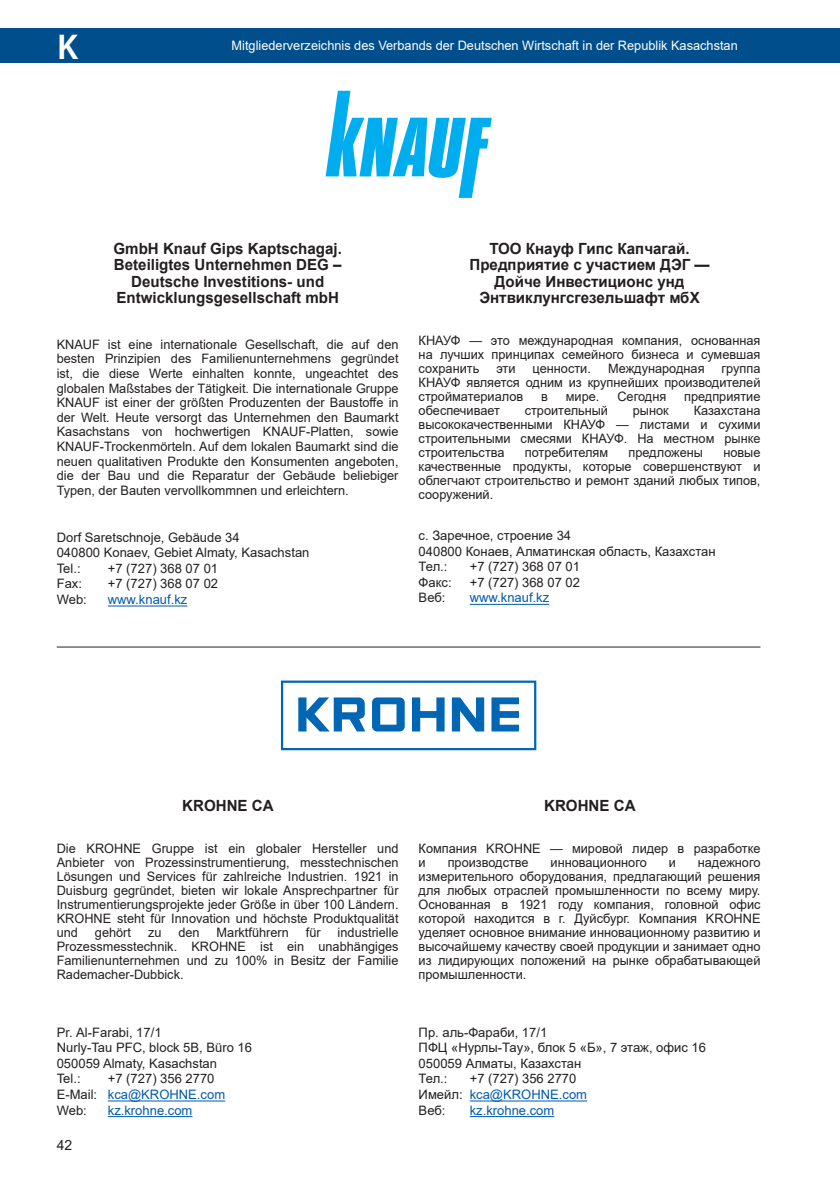
<style>
.page{position:relative;width:840px;height:1191px;background:#fff}
.page>*{position:absolute;margin:0;border:0;box-sizing:border-box;transform-origin:0 0}
.t1{font:600 36px "Myriad Pro";color:#fff}
.t2{font:700 15.4px/16.4px "Arial";color:#231f20;text-align:center}
.t3{font:14px "Arial";color:#231f20}
.t4{font:13px/14px "Arial";color:#231f20;text-align:justify}
.t5{font:13px "Arial";color:#fff}
.t6{font:13px "Arial";color:#015aaa}
.s1{color:#015aaa}
</style>
<div class="page">
<hr style="left:839px;top:28px;width:1px;height:34px;background:#004f8c">
<div style="left:0;top:28px;width:839px;height:34px;background:#004f8c"></div>
<hr style="left:108px;top:605px;width:79px;height:1px;background:#015aaa">
<hr style="left:469px;top:604px;width:80px;height:1px;background:#015aaa">
<hr style="left:57px;top:646px;width:703px;height:1px;background:#231f20">
<svg style="left:325px;top:91px;width:166px;height:107px"></svg>
<hr style="left:108px;top:1100px;width:117px;height:1px;background:#015aaa">
<hr style="left:108px;top:1116px;width:84px;height:1px;background:#015aaa">
<hr style="left:469px;top:1100px;width:117px;height:1px;background:#015aaa">
<hr style="left:469px;top:1116px;width:85px;height:1px;background:#015aaa">
<svg style="left:281px;top:680px;width:255px;height:70px"></svg>
<h1 class="t1" style="left:57px;top:24px;width:22px">K</h1>
<p class="t5" style="left:231px;top:37px;width:507px">Mitgliederverzeichnis des Verbands der Deutschen Wirtschaft in der Republik Kasachstan</p>
<p class="t2" style="left:113px;top:240px;width:230px">GmbH Knauf Gips Kaptschagaj.<br>Beteiligtes Unternehmen DEG –<br>Deutsche Investitions- und<br>Entwicklungsgesellschaft mbH</p>
<p class="t4" style="left:57px;top:337px;width:343px;line-height:14.6px">KNAUF ist eine internationale Gesellschaft, die auf den besten Prinzipien des Familienunternehmens gegründet ist, die diese Werte einhalten konnte, ungeachtet des globalen Maßstabes der Tätigkeit. Die internationale Gruppe KNAUF ist einer der größten Produzenten der Baustoffe in der Welt. Heute versorgt das Unternehmen den Baumarkt Kasachstans von hochwertigen KNAUF-Platten, sowie KNAUF-Trockenmörteln. Auf dem lokalen Baumarkt sind die neuen qualitativen Produkte den Konsumenten angeboten, die der Bau und die Reparatur der Gebäude beliebiger Typen, der Bauten vervollkommnen und erleichtern.</p>
<p class="t4" style="left:57px;top:529px;width:254px;line-height:15.6px;text-align:left">Dorf Saretschnoje, Gebäude 34<br>040800 Konaev, Gebiet Almaty, Kasachstan<br>Tel.:</p>
<p class="t4" style="left:108px;top:561px;width:112px">+7 (727) 368 07 01</p>
<p class="t4" style="left:57px;top:577px;width:27px">Fax:</p>
<p class="t4" style="left:108px;top:577px;width:112px">+7 (727) 368 07 02</p>
<p class="t4" style="left:57px;top:592px;width:32px">Web:</p>
<p class="t6" style="left:108px;top:590px;width:81px">www.knauf.kz</p>
<p class="t2" style="left:469px;top:240px;width:241px">ТОО Кнауф Гипс Капчагай.<br>Предприятие с участием ДЭГ —<br>Дойче Инвестиционс унд<br>Энтвиклунгсгезельшафт мбХ</p>
<p class="t4" style="left:418px;top:333px;width:343px">КНАУФ — это международная компания, основанная на лучших принципах семейного бизнеса и сумевшая сохранить</p>
<p class="t4" style="left:496px;top:361px;width:21px">эти</p>
<p class="t4" style="left:532px;top:361px;width:60px">ценности.</p>
<p class="t4" style="left:607px;top:361px;width:98px">Международная</p>
<p class="t4" style="left:418px;top:361px;width:343px;text-indent:303px">группа КНАУФ является одним из крупнейших производителей стройматериалов</p>
<p class="t4" style="left:541px;top:389px;width:8px">в</p>
<p class="t4" style="left:565px;top:389px;width:35px">мире.</p>
<p class="t4" style="left:617px;top:389px;width:50px">Сегодня</p>
<p class="t4" style="left:683px;top:389px;width:78px">предприятие</p>
<p class="t4" style="left:418px;top:403px;width:83px">обеспечивает</p>
<p class="t4" style="left:524px;top:403px;width:85px">строительный</p>
<p class="t4" style="left:632px;top:403px;width:37px">рынок</p>
<p class="t4" style="left:418px;top:403px;width:343px;text-indent:275px">Казахстана высококачественными КНАУФ — листами и сухими строительными смесями КНАУФ. На местном рынке строительства</p>
<p class="t4" style="left:524px;top:445px;width:85px">потребителям</p>
<p class="t4" style="left:628px;top:445px;width:76px">предложены</p>
<p class="t4" style="left:418px;top:445px;width:343px;text-indent:304px">новые качественные продукты, которые совершенствуют и облегчают строительство и ремонт зданий любых типов, сооружений.</p>
<p class="t4" style="left:418px;top:527px;width:298px;line-height:15.6px;text-align:left">с. Заречное, строение 34<br>040800 Конаев, Алматинская область, Казахстан<br>Тел.:</p>
<p class="t4" style="left:469px;top:559px;width:112px">+7 (727) 368 07 01</p>
<p class="t4" style="left:418px;top:575px;width:35px">Факс:</p>
<p class="t4" style="left:469px;top:575px;width:112px">+7 (727) 368 07 02</p>
<p class="t4" style="left:418px;top:590px;width:28px">Веб:</p>
<p class="t6" style="left:469px;top:589px;width:81px">www.knauf.kz</p>
<p class="t2" style="left:182px;top:797px;width:93px">KROHNE CA</p>
<p class="t4" style="left:57px;top:841px;width:343px">Die KROHNE Gruppe ist ein globaler Hersteller und Anbieter von Prozessinstrumentierung, messtechnischen Lösungen und Services für zahlreiche Industrien. 1921 in Duisburg gegründet, bieten wir lokale Ansprechpartner für Instrumentierungsprojekte jeder Größe in über 100 Ländern.<br>KROHNE steht für Innovation und höchste Produktqualität und</p>
<p class="t4" style="left:95px;top:925px;width:38px">gehört</p>
<p class="t4" style="left:148px;top:925px;width:15px">zu</p>
<p class="t4" style="left:178px;top:925px;width:23px">den</p>
<p class="t4" style="left:216px;top:925px;width:74px">Marktführern</p>
<p class="t4" style="left:306px;top:925px;width:16px">für</p>
<p class="t4" style="left:57px;top:925px;width:343px;text-indent:281px">industrielle Prozessmesstechnik. KROHNE ist ein unabhängiges Familienunternehmen und zu 100% in Besitz der Familie Rademacher-Dubbick.</p>
<p class="t4" style="left:57px;top:1024px;width:197px;line-height:15.6px;text-align:left">Pr. Аl-Farabi, 17/1<br>Nurly-Tau PFC, block 5B, Büro 16<br>050059 Almaty, Kasachstan<br>Tel.:</p>
<p class="t4" style="left:57px;top:1071px;width:170px;line-height:15.6px;text-align:left;text-indent:51px">+7 (727) 356 2770<br>E-Mail: <span class="s1">kca@KROHNE.com<br></span>Web:</p>
<p class="t6" style="left:108px;top:1101px;width:86px">kz.krohne.com</p>
<p class="t3" style="left:57px;top:1135px;width:17px">42</p>
<p class="t2" style="left:544px;top:797px;width:93px">KROHNE CA</p>
<p class="t4" style="left:418px;top:841px;width:343px">Компания KROHNE — мировой лидер в разработке и</p>
<p class="t4" style="left:418px;top:855px;width:343px;text-indent:279px">надежного измерительного оборудования, предлагающий решения для любых отраслей промышленности по всему миру.<br>Основанная в 1921 году компания, головной офис которой находится в г. Дуйсбург. Компания KROHNE уделяет основное внимание инновационному развитию и высочайшему качеству своей продукции и занимает одно из лидирующих положений на рынке обрабатывающей промышленности.</p>
<p class="t4" style="left:447px;top:855px;width:82px">производстве</p>
<p class="t4" style="left:550px;top:855px;width:98px">инновационного</p>
<p class="t4" style="left:668px;top:855px;width:9px">и</p>
<p class="t4" style="left:418px;top:1024px;width:289px;line-height:15.6px;text-align:left">Пр. аль-Фараби, 17/1<br>ПФЦ «Нурлы-Тау», блок 5 «Б», 7 этаж, офис 16<br>050059 Алматы, Казахстан<br>Тел.:</p>
<p class="t4" style="left:418px;top:1071px;width:170px;line-height:15.6px;text-align:left;text-indent:51px">+7 (727) 356 2770<br>Имейл: <span class="s1">kca@KROHNE.com<br></span>Веб:</p>
<p class="t6" style="left:469px;top:1101px;width:86px">kz.krohne.com</p>
</div>
